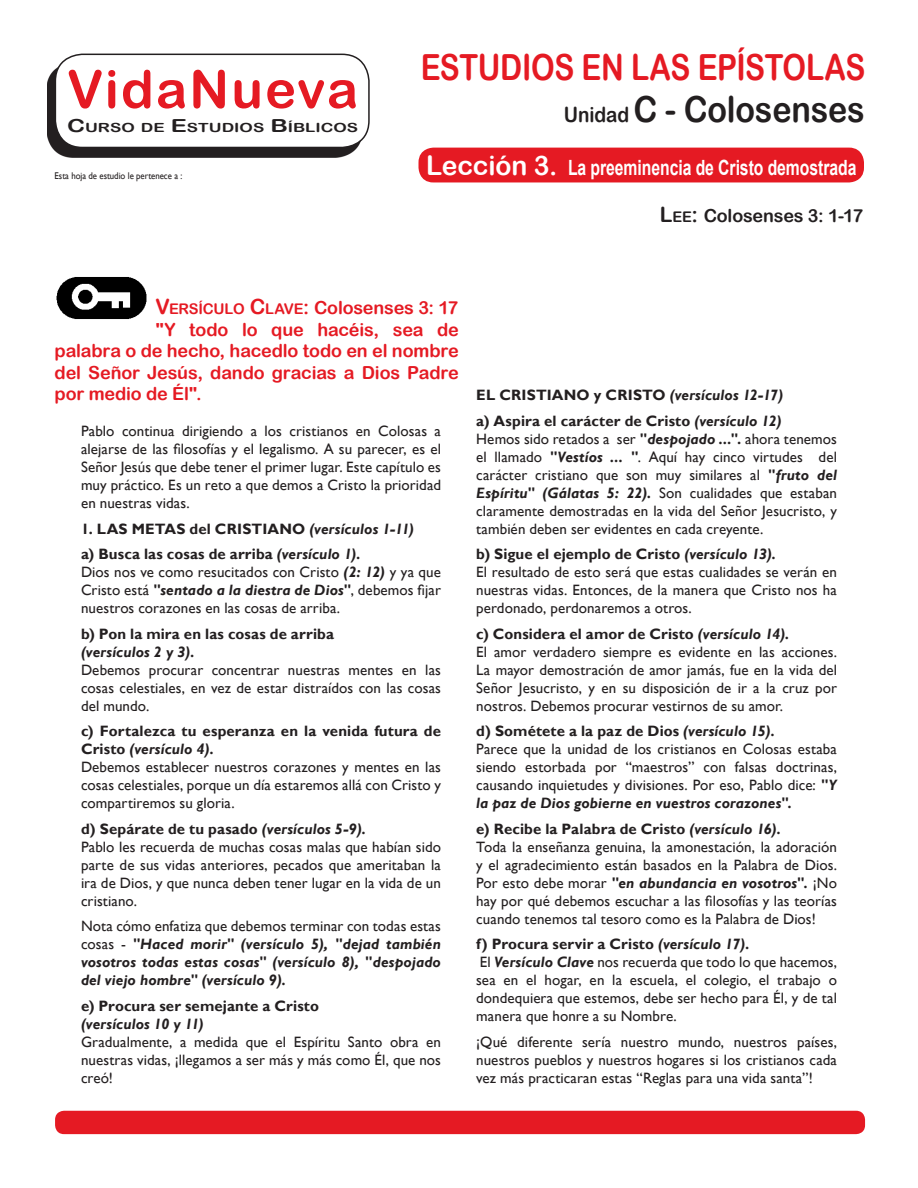
<style>
.page{position:relative;width:918px;height:1188px;background:#fff}
.page>*{position:absolute;margin:0;border:0;box-sizing:border-box;transform-origin:0 0}
.t1{font:52.5px "Arial Rounded MT Bold";letter-spacing:.04em;color:#e51a23}
.VidaCristo{font:36px "Arial Rounded MT Bold";letter-spacing:-.015em;color:#e51a23;scale:.83 1}
.t2{font:36px "Arial Rounded MT Bold";letter-spacing:-.005em;color:#231f20;scale:.9 1}
.t3{font:700 21px "Arial";letter-spacing:-.005em;color:#fff;scale:.75 1}
.t4{font:18px/21.6px "Arial Rounded MT Bold";letter-spacing:-.01em;color:#e51a23;text-align:justify}
.Texto{font:18px "Arial Rounded MT Bold";letter-spacing:-.01em;color:#231f20}
.Texto-2{font:15px/18px "Gill Sans";letter-spacing:.005em;color:#231f20;text-align:justify}
.Texto-3{font:700 15px/18px "Gill Sans";letter-spacing:.01em;color:#231f20}
.Texto-4{font:italic 700 15px/18px "Gill Sans";letter-spacing:.005em;color:#231f20;text-align:justify}
.t5{font:12.6px "Arial Rounded MT Bold";color:#231f20;scale:1.35 1}
.t6{font:9.75px "Gill Sans";letter-spacing:-.005em;color:#231f20;scale:.9 1}
.s1{font-size:18px}
.s2{font-size:21px}
.s3{font-family:"Arial Rounded MT Bold";font-weight:400;font-size:27px}
.s4{font-size:14.7px}
.s5{font-size:19.5px}
.s6{font-style:italic}
.s7{font-weight:700;font-style:italic}
.s8{font-weight:400;font-style:normal}
</style>
<div class="page">
<div style="left:55px;top:1111px;width:810px;height:23px;background:#e51a23;border-radius:9px"></div>
<img style="left:56px;top:277px;width:91px;height:43px">
<div style="left:47px;top:63px;width:315px;height:95px;background:#231f20"></div>
<div style="left:55px;top:54px;width:314px;height:93px;background:#fff;border-radius:27px"></div>
<div style="left:55px;top:54px;width:315px;height:94px;border:2px solid #231f20;border-radius:27px"></div>
<div style="left:418px;top:148px;width:446px;height:34px;background:#e51a23;border-radius:15px"></div>
<p class="t1" style="left:67px;top:58px;width:292px">VidaNueva</p>
<p class="t5" style="left:67px;top:120px;width:217px"><span class="s1">C</span>URSO DE <span class="s1">E</span>STUDIOS <span class="s1">B</span>ÍBLICOS</p>
<p class="t6" style="left:55px;top:170px;width:143px">Esta hoja de estudio le pertenece a :</p>
<p class="VidaCristo" style="left:421px;top:46px;width:537px">ESTUDIOS EN LAS EPÍSTOLAS</p>
<p class="t2" style="left:564px;top:88px;width:336px"><span class="s2">Unidad</span> C - Colosenses</p>
<p class="t3" style="left:426px;top:153px;width:575px"><span class="s3">Lección 3.</span> La preeminencia de Cristo demostrada</p>
<p class="Texto" style="left:660px;top:205px;width:205px"><span class="s2">L</span><span class="s4">EE</span><span class="s2">:</span> Colosenses 3: 1-17</p>
<p class="t4" style="left:155px;top:297px;width:304px"><span class="s2">V</span><span class="s4">ERSÍCULO</span> <span class="s2">C</span><span class="s4">LAVE</span><span class="s5">:</span> Colosenses 3: 17</p>
<p class="t4" style="left:55px;top:318px;width:406px;text-indent:101px">"Y todo lo que hacéis, sea de palabra o de hecho, hacedlo todo en el nombre del Señor Jesús, dando gracias a Dios Padre por medio de Él".</p>
<p class="Texto-2" style="left:81px;top:423px;width:362px">Pablo continua dirigiendo a los cristianos en Colosas a alejarse de las filosofías y el legalismo. A su parecer, es el Señor Jesús que debe tener el primer lugar. Este capítulo es muy práctico. Es un reto a que demos a Cristo la prioridad en nuestras vidas.</p>
<p class="Texto-3" style="left:81px;top:520px;width:335px">1. LAS METAS del CRISTIANO <span class="s6">(versículos 1-11)</span></p>
<p class="Texto-3" style="left:81px;top:546px;width:281px">a) Busca las cosas de arriba <span class="s6">(versículo 1).</span></p>
<p class="Texto-2" style="left:81px;top:564px;width:362px">Dios nos ve como resucitados con Cristo <span class="s7">(2: 12)</span> y ya que Cristo está <span class="s7">"sentado a la diestra de Dios"</span>, debemos fijar nuestros corazones en las cosas de arriba.</p>
<p class="Texto-3" style="left:81px;top:625px;width:254px">b) Pon la mira en las cosas de arriba</p>
<p class="Texto-4" style="left:81px;top:643px;width:115px">(versículos 2 y 3).</p>
<p class="Texto-2" style="left:81px;top:661px;width:362px">Debemos procurar concentrar nuestras mentes en las cosas celestiales, en vez de estar distraídos con las cosas del mundo.</p>
<p class="Texto-3" style="left:81px;top:723px;width:362px">c) Fortalezca tu esperanza en la venida futura de<br>Cristo <span class="s6">(versículo 4).</span></p>
<p class="Texto-2" style="left:81px;top:759px;width:362px">Debemos establecer nuestros corazones y mentes en las cosas celestiales, porque un día estaremos allá con Cristo y compartiremos su gloria.</p>
<p class="Texto-3" style="left:81px;top:820px;width:287px">d) Sepárate de tu pasado <span class="s6">(versículos 5-9).</span></p>
<p class="Texto-2" style="left:81px;top:838px;width:362px">Pablo les recuerda de muchas cosas malas que habían sido parte de sus vidas anteriores, pecados que ameritaban la ira de Dios, y que nunca deben tener lugar en la vida de un cristiano.</p>
<p class="Texto-4" style="left:81px;top:918px;width:362px"><span class="s8">Nota cómo enfatiza que debemos terminar con todas estas cosas -</span> "Haced morir" (versículo 5), "dejad también vosotros todas estas cosas" (versículo 8), "despojado del viejo hombre" (versículo 9).</p>
<p class="Texto-3" style="left:81px;top:997px;width:240px">e) Procura ser semejante a Cristo</p>
<p class="Texto-4" style="left:81px;top:1015px;width:124px">(versículos 10 y 11)</p>
<p class="Texto-2" style="left:81px;top:1033px;width:362px">Gradualmente, a medida que el Espíritu Santo obra en nuestras vidas, ¡llegamos a ser más y más como Él, que nos creó!</p>
<p class="Texto-3" style="left:476px;top:387px;width:309px">EL CRISTIANO y CRISTO <span class="s6">(versículos 12-17)</span></p>
<p class="Texto-3" style="left:476px;top:412px;width:307px">a) Aspira el carácter de Cristo <span class="s6">(versículo 12)</span></p>
<p class="Texto-2" style="left:476px;top:430px;width:362px">Hemos sido retados a ser <span class="s7">"despojado ...".</span> ahora tenemos el llamado <span class="s7">"Vestíos ... "</span>. Aquí hay cinco virtudes del carácter cristiano que son muy similares al <span class="s7">"fruto del Espíritu" (Gálatas 5: 22).</span> Son cualidades que estaban claramente demostradas en la vida del Señor Jesucristo, y también deben ser evidentes en cada creyente.</p>
<p class="Texto-3" style="left:476px;top:546px;width:301px">b) Sigue el ejemplo de Cristo <span class="s6">(versículo 13).</span></p>
<p class="Texto-2" style="left:476px;top:564px;width:362px">El resultado de esto será que estas cualidades se verán en nuestras vidas. Entonces, de la manera que Cristo nos ha perdonado, perdonaremos a otros.</p>
<p class="Texto-3" style="left:476px;top:625px;width:315px">c) Considera el amor de Cristo <span class="s6">(versículo 14).</span></p>
<p class="Texto-2" style="left:476px;top:643px;width:362px">El amor verdadero siempre es evidente en las acciones.<br>La mayor demostración de amor jamás, fue en la vida del Señor Jesucristo, y en su disposición de ir a la cruz por nostros. Debemos procurar vestirnos de su amor.</p>
<p class="Texto-3" style="left:476px;top:723px;width:300px">d) Sométete a la paz de Dios <span class="s6">(versículo 15).</span></p>
<p class="Texto-2" style="left:476px;top:741px;width:362px">Parece que la unidad de los cristianos en Colosas estaba siendo estorbada por “maestros” con falsas doctrinas, causando inquietudes y divisiones. Por eso, Pablo dice: <span class="s7">"Y la paz de Dios gobierne en vuestros corazones".</span></p>
<p class="Texto-3" style="left:476px;top:820px;width:306px">e) Recibe la Palabra de Cristo <span class="s6">(versículo 16).</span></p>
<p class="Texto-2" style="left:476px;top:838px;width:362px">Toda la enseñanza genuina, la amonestación, la adoración y el agradecimiento están basados en la Palabra de Dios.<br>Por esto debe morar <span class="s7">"en abundancia en vosotros".</span> ¡No hay por qué debemos escuchar a las filosofías y las teorías cuando tenemos tal tesoro como es la Palabra de Dios!</p>
<p class="Texto-3" style="left:476px;top:936px;width:275px">f) Procura servir a Cristo <span class="s6">(versículo 17).</span></p>
<p class="Texto-2" style="left:476px;top:954px;width:362px">El <span class="s7">Versículo Clave</span> nos recuerda que todo lo que hacemos, sea en el hogar, en la escuela, el colegio, el trabajo o dondequiera que estemos, debe ser hecho para Él, y de tal manera que honre a su Nombre.</p>
<p class="Texto-2" style="left:476px;top:1033px;width:362px">¡Qué diferente sería nuestro mundo, nuestros países, nuestros pueblos y nuestros hogares si los cristianos cada vez más practicaran estas “Reglas para una vida santa”!</p>
</div>
